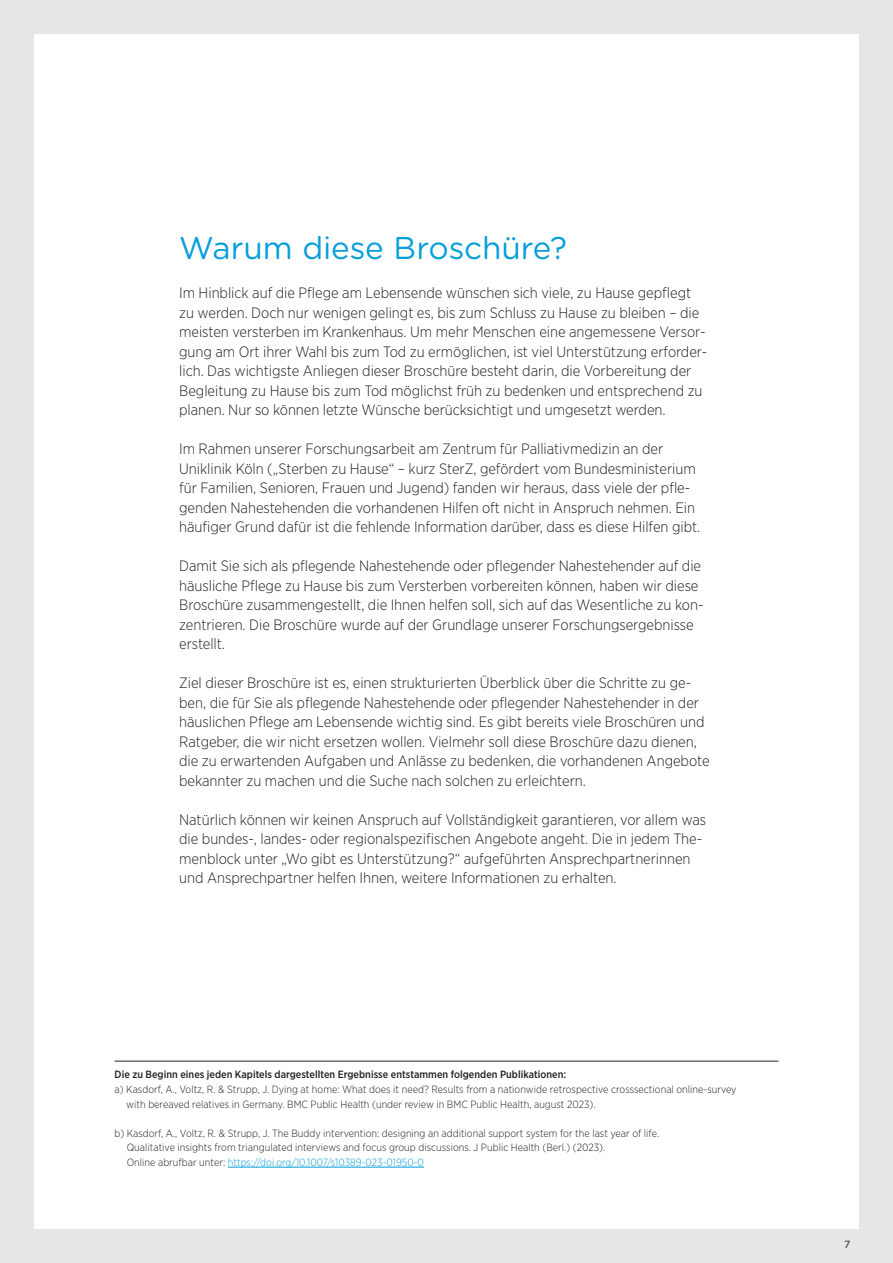
<style>
.page{position:relative;width:893px;height:1263px;background:#e6e7e9}
.page>*{position:absolute;margin:0;border:0;box-sizing:border-box;transform-origin:0 0}
.t1{font:31.5px "Gotham Rounded";letter-spacing:-.005em;color:#069edb}
.t2{font:300 15px/19.5px "Gotham Narrow";letter-spacing:-.005em;color:#231f20}
.t3{font:300 10.5px/14.7px "Gotham Narrow";letter-spacing:.005em;color:#231f20}
.t4{font:500 10.5px "Gotham Narrow";letter-spacing:.005em;color:#231f20}
.t5{font:500 10.5px "Gotham Rounded";color:#57585a}
.s1{color:#069edb}
</style>
<div class="page">
<div style="left:34px;top:34px;width:825px;height:1195px;background:#fff"></div>
<hr style="left:115px;top:1061px;width:663px;height:1px;background:#231f20">
<hr style="left:228px;top:1167px;width:196px;height:1px;background:#069edb">
<h1 class="t1" style="left:179px;top:226px;width:389px">Warum diese Broschüre?</h1>
<p class="t2" style="left:179px;top:283px;width:530px">Im Hinblick auf die Pflege am Lebensende wünschen sich viele, zu Hause gepflegt zu werden. Doch nur wenigen gelingt es, bis zum Schluss zu Hause zu bleiben – die meisten versterben im Krankenhaus. Um mehr Menschen eine angemessene Versor&shy;gung am Ort ihrer Wahl bis zum Tod zu ermöglichen, ist viel Unterstützung erforder&shy;lich. Das wichtigste Anliegen dieser Broschüre besteht darin, die Vorbereitung der Begleitung zu Hause bis zum Tod möglichst früh zu bedenken und entsprechend zu planen. Nur so können letzte Wünsche berücksichtigt und umgesetzt werden.</p>
<p class="t2" style="left:179px;top:439px;width:523px">Im Rahmen unserer Forschungsarbeit am Zentrum für Palliativmedizin an der Uniklinik Köln („Sterben zu Hause“ – kurz SterZ, gefördert vom Bundesministerium für Familien, Senioren, Frauen und Jugend) fanden wir heraus, dass viele der pfle&shy;genden Nahestehenden die vorhandenen Hilfen oft nicht in Anspruch nehmen. Ein häufiger Grund dafür ist die fehlende Information darüber, dass es diese Hilfen gibt.</p>
<p class="t2" style="left:179px;top:556px;width:526px">Damit Sie sich als pflegende Nahestehende oder pflegender Nahestehender auf die häusliche Pflege zu Hause bis zum Versterben vorbereiten können, haben wir diese Broschüre zusammengestellt, die Ihnen helfen soll, sich auf das Wesentliche zu kon&shy;zentrieren. Die Broschüre wurde auf der Grundlage unserer Forschungsergebnisse erstellt.</p>
<p class="t2" style="left:179px;top:673px;width:532px">Ziel dieser Broschüre ist es, einen strukturierten Überblick über die Schritte zu ge&shy;ben, die für Sie als pflegende Nahestehende oder pflegender Nahestehender in der häuslichen Pflege am Lebensende wichtig sind. Es gibt bereits viele Broschüren und Ratgeber, die wir nicht ersetzen wollen. Vielmehr soll diese Broschüre dazu dienen, die zu erwartenden Aufgaben und Anlässe zu bedenken, die vorhandenen Angebote bekannter zu machen und die Suche nach solchen zu erleichtern.</p>
<p class="t2" style="left:179px;top:809px;width:529px">Natürlich können wir keinen Anspruch auf Vollständigkeit garantieren, vor allem was die bundes-, landes- oder regionalspezifischen Angebote angeht. Die in jedem The&shy;menblock unter „Wo gibt es Unterstützung?“ aufgeführten Ansprechpartnerinnen und Ansprechpartner helfen Ihnen, weitere Informationen zu erhalten.</p>
<p class="t4" style="left:115px;top:1068px;width:453px">Die zu Beginn eines jeden Kapitels dargestellten Ergebnisse entstammen folgenden Publikationen:</p>
<p class="t3" style="left:126px;top:1082px;width:612px;text-indent:-12px">a) Kasdorf, A., Voltz, R. &amp; Strupp, J. Dying at home: What does it need? Results from a nationwide retrospective crosssectional online-survey with bereaved relatives in Germany. BMC Public Health (under review in BMC Public Health, august 2023).</p>
<p class="t3" style="left:127px;top:1125px;width:534px;text-indent:-12px">b) Kasdorf, A., Voltz, R. &amp; Strupp, J. The Buddy intervention: designing an additional support system for the last year of life.<br>Qualitative insights from triangulated interviews and focus group discussions. J Public Health (Berl.) (2023).<br>Online abrufbar unter: <span class="s1">https://doi.org/10.1007/s10389-023-01950-0</span></p>
<p class="t5" style="left:844px;top:1237px;width:8px">7</p>
</div>
